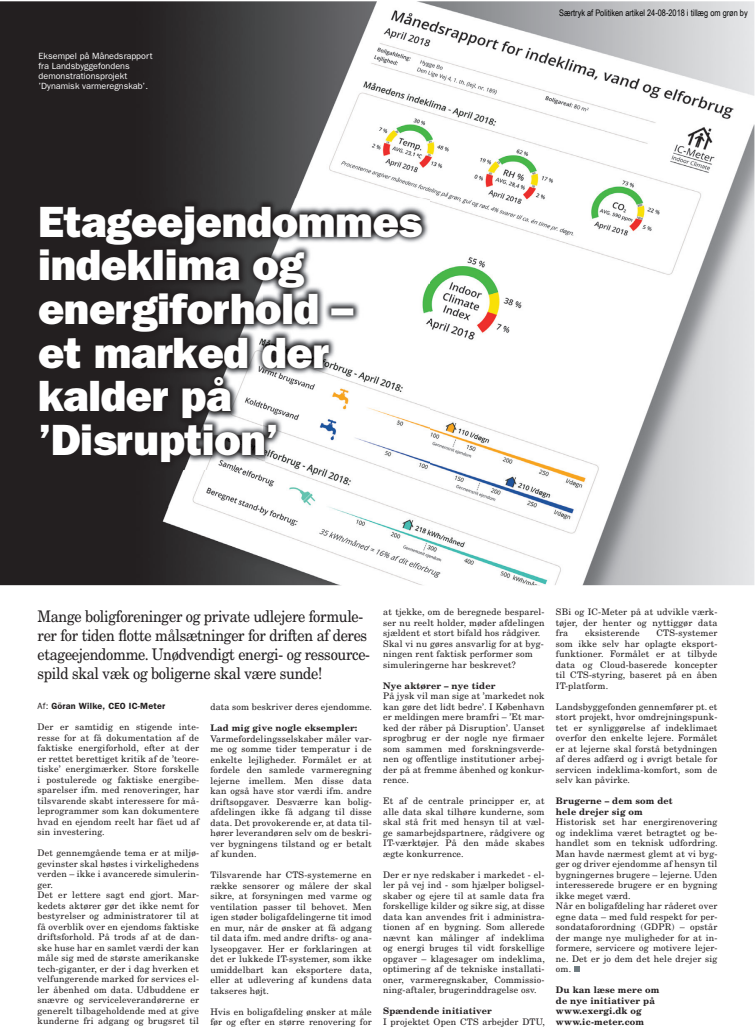
<style>
.page{position:relative;width:755px;height:1035px;background:#fff}
.page>*{position:absolute;margin:0;border:0;box-sizing:border-box;transform-origin:0 0}
.t1{font:800 43.9px/43.7px "Franklin Gothic";letter-spacing:-.01em;color:#fff}
.t2{font:16px/19px "New Century Schlbk";letter-spacing:-.02em;color:#231f20;scale:.9 1}
.t3{font:9px/10.5px "New Century Schlbk";letter-spacing:.02em;color:#231f20;text-align:justify}
.t4{font:700 9px/10.5px "New Century Schlbk";letter-spacing:.02em;color:#231f20}
.t5{font:9px/10px "Franklin Gothic";color:#fff}
.t6{font:9px "Arial Narrow";color:#000}
.t7{font:600 9px "Franklin Gothic";letter-spacing:.02em;color:#231f20}
.s1{font-weight:400}
</style>
<div class="page">
<img style="left:0;top:1px;width:753px;height:584px">
<svg style="left:574px;top:966px;width:5px;height:6px"></svg>
<img style="left:32px;top:198px;width:397px;height:271px">
<p class="t5" style="left:39px;top:50px;width:115px">Eksempel på Månedsrapport fra Landsbyggefondens demonstrationsprojekt ’Dynamisk varmeregnskab’.</p>
<h1 class="t1" style="left:38px;top:199px;width:385px">Etageejendommes indeklima og energiforhold –<br>et marked der kalder på ’Disruption’</h1>
<p class="t6" style="left:559px;top:7px;width:190px">Særtryk af Politiken artikel 24-08-2018 i tillæg om grøn by</p>
<h2 class="t2" style="left:38px;top:606px;width:370px">Mange boligforeninger og private udlejere formule&shy;rer for tiden flotte målsætninger for driften af deres etageejendomme. Unødvendigt energi- og ressource&shy;spild skal væk og boligerne skal være sunde!</h2>
<p class="t7" style="left:38px;top:700px;width:129px"><span class="s1">Af:</span> Göran Wilke, CEO IC-Meter</p>
<p class="t3" style="left:38px;top:721px;width:163px">Der er samtidig en stigende inte&shy;resse for at få dokumentation af de faktiske energiforhold, efter at der er rettet berettiget kritik af de ’teore&shy;tiske’ energimærker. Store forskelle i postulerede og faktiske energibe&shy;sparelser ifm. med renoveringer, har tilsvarende skabt interessere for må&shy;leprogrammer som kan dokumentere hvad en ejendom reelt har fået ud af sin investering.</p>
<p class="t3" style="left:38px;top:847px;width:163px;text-align:left">Det gennemgående tema er at miljø&shy;gevinster skal høstes i virkelighedens verden – ikke i avancerede simulerin&shy;ger.<br>Det er lettere sagt end gjort. Mar&shy;kedets aktører gør det ikke nemt for bestyrelser og administratorer til at få overblik over en ejendoms faktiske driftsforhold. På trods af at de dan&shy;ske huse har en samlet værdi der kan måle sig med de største amerikanske tech-giganter, er der i dag hverken et velfungerende marked for services el&shy;ler åbenhed om data. Udbuddene er snævre og serviceleverandørerne er generelt tilbageholdende med at give kunderne fri adgang og brugsret til</p>
<p class="t3" style="left:210px;top:701px;width:163px">data som beskriver deres ejendomme.</p>
<p class="t4" style="left:210px;top:722px;width:148px">Lad mig give nogle eksempler:</p>
<p class="t3" style="left:210px;top:733px;width:163px">Varmefordelingsselskaber måler var&shy;me og somme tider temperatur i de enkelte lejligheder. Formålet er at fordele den samlede varmeregning lejerne imellem. Men disse data kan også have stor værdi ifm. andre driftsopgaver. Desværre kan bolig&shy;afdelingen ikke få adgang til disse data. Det provokerende er, at data til&shy;hører leverandøren selv om de beskri&shy;ver bygningens tilstand og er betalt af kunden.</p>
<p class="t3" style="left:210px;top:869px;width:163px">Tilsvarende har CTS-systemerne en række sensorer og målere der skal sikre, at forsyningen med varme og ventilation passer til behovet. Men igen støder boligafdelingerne tit imod en mur, når de ønsker at få adgang til data ifm. med andre drifts- og ana&shy;lyseopgaver. Her er forklaringen at det er lukkede IT-systemer, som ikke umiddelbart kan eksportere data, eller at udlevering af kundens data takseres højt.</p>
<p class="t3" style="left:210px;top:1006px;width:163px">Hvis en boligafdeling ønsker at måle før og efter en større renovering for</p>
<p class="t3" style="left:383px;top:606px;width:163px;text-align:left">at tjekke, om de beregnede besparel&shy;ser nu reelt holder, møder afdelingen sjældent et stort bifald hos rådgiver.<br>Skal vi nu gøres ansvarlig for at byg&shy;ningen rent faktisk performer som simuleringerne har beskrevet?</p>
<p class="t4" style="left:383px;top:680px;width:114px">Nye aktører – nye tider</p>
<p class="t3" style="left:383px;top:690px;width:163px">På jysk vil man sige at ’markedet nok kan gøre det lidt bedre’. I København er meldingen mere bramfri – ’Et mar&shy;ked der råber på Disruption’. Uanset sprogbrug er der nogle nye firmaer som sammen med forskningsverde&shy;nen og offentlige institutioner arbej&shy;der på at fremme åbenhed og konkur&shy;rence.</p>
<p class="t3" style="left:383px;top:795px;width:163px">Et af de centrale principper er, at alle data skal tilhøre kunderne, som skal stå frit med hensyn til at væl&shy;ge samarbejdspartnere, rådgivere og IT-værktøjer. På den måde skabes ægte konkurrence.</p>
<p class="t3" style="left:383px;top:869px;width:163px">Der er nye redskaber i markedet - el&shy;ler på vej ind - som hjælper boligsel&shy;skaber og ejere til at samle data fra forskellige kilder og sikre sig, at disse data kan anvendes frit i administra&shy;tionen af en bygning. Som allerede nævnt kan målinger af indeklima og energi bruges til vidt forskellige opgaver – klagesager om indeklima, optimering af de tekniske installati&shy;oner, varmeregnskaber, Commissio&shy;ning-aftaler, brugerinddragelse osv.</p>
<p class="t4" style="left:383px;top:1005px;width:110px">Spændende initiativer</p>
<p class="t3" style="left:383px;top:1016px;width:163px">I projektet Open CTS arbejder DTU,</p>
<p class="t3" style="left:555px;top:606px;width:163px">SBi og IC-Meter på at udvikle værk&shy;tøjer, der henter og nyttiggør data fra</p>
<p class="t3" style="left:555px;top:627px;width:163px;text-indent:100px">CTS-systemer som ikke selv har oplagte eksport&shy;funktioner. Formålet er at tilbyde data og Cloud-baserede koncepter til CTS-styring, baseret på en åben IT-platform.</p>
<p class="t3" style="left:555px;top:701px;width:163px">Landsbyggefonden gennemfører pt. et stort projekt, hvor omdrejningspunk&shy;tet er synliggørelse af indeklimaet overfor den enkelte lejere. Formålet er at lejerne skal forstå betydningen af deres adfærd og i øvrigt betale for servicen indeklima-komfort, som de selv kan påvirke.</p>
<p class="t4" style="left:555px;top:795px;width:118px">Brugerne – dem som det hele drejer sig om</p>
<p class="t3" style="left:555px;top:816px;width:163px;text-align:left">Historisk set har energirenovering og indeklima været betragtet og be&shy;handlet som en teknisk udfordring.<br>Man havde nærmest glemt at vi byg&shy;ger og driver ejendomme af hensyn til bygningernes brugere – lejerne. Uden interesserede brugere er en bygning ikke meget værd.<br>Når en boligafdeling har råderet over egne data – med fuld respekt for per&shy;sondataforordning (GDPR) – opstår der mange nye muligheder for at in&shy;formere, servicere og motivere lejer&shy;ne. Det er jo dem det hele drejer sig om.</p>
<p class="t4" style="left:555px;top:984px;width:105px">Du kan læse mere om de nye initiativer på www.exergi.dk og www.ic-meter.com</p>
<p class="t3" style="left:584px;top:627px;width:56px">eksisterende</p>
</div>
